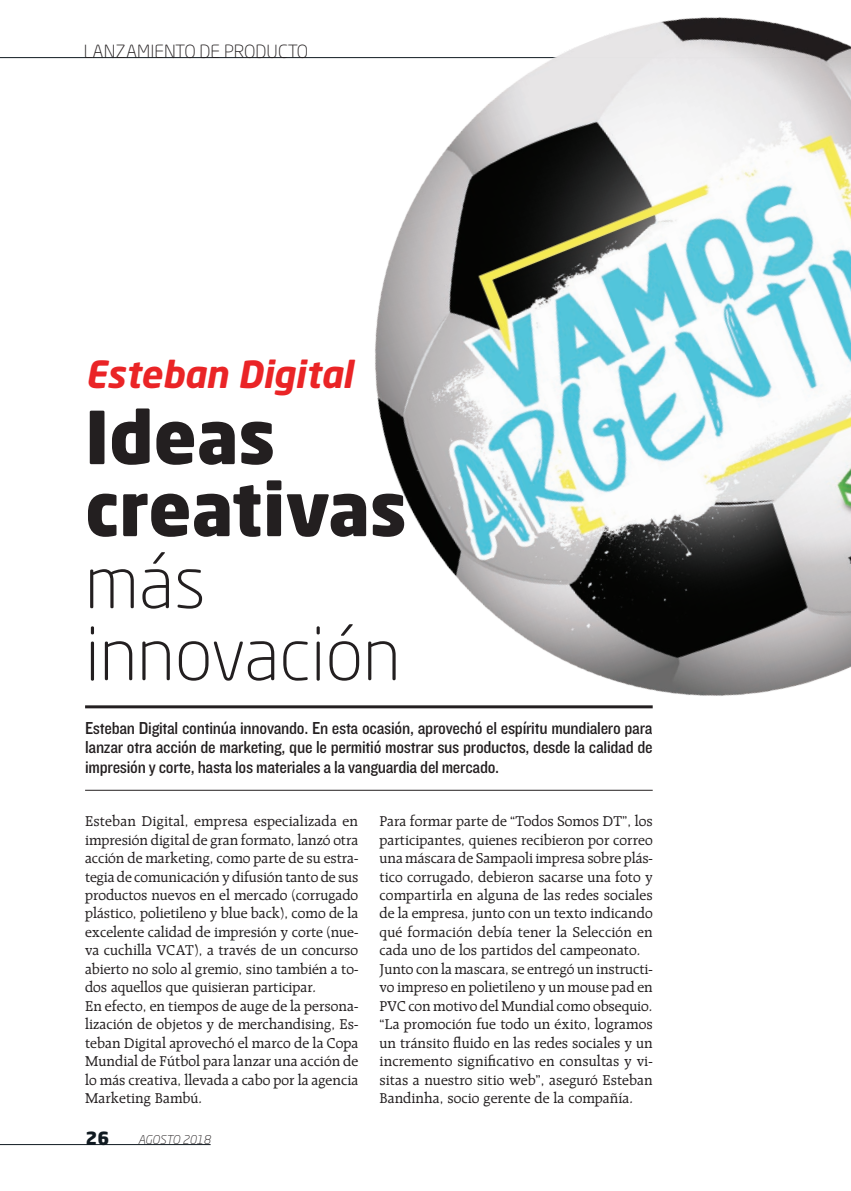
<style>
.page{position:relative;width:851px;height:1191px;background:#fff}
.page>*{position:absolute;margin:0;border:0;box-sizing:border-box;transform-origin:0 0}
.t1{font:900 72px "Neo Sans Std";color:#231f20}
.t2{font:300 72px "Neo Sans Std";color:#231f20}
.t3{font:italic 700 36.9px "Neo Sans Std";color:#ea2426}
.t4{font:18px/19.5px "Knockout HTF30 Junior Welterwt";letter-spacing:-.015em;color:#231f20;text-align:justify}
.t5{font:300 18px "Neo Sans Std";color:#231f20}
.t6{font:900 18px "Neo Sans Std";color:#101a21}
.texto{font:15.3px/18.5px "Raleigh";letter-spacing:.005em;color:#231f20;text-align:justify}
.t7{font:italic 300 12px "Neo Sans Std";color:#231f20}
</style>
<div class="page">
<hr style="left:0;top:57px;width:850px;height:1px;background:#101a21">
<hr style="left:0;top:1144px;width:210px;height:1px;background:#101a21">
<hr style="left:85px;top:705px;width:567px;height:3px;background:#231f20">
<hr style="left:85px;top:790px;width:567px;height:1px;background:#231f20">
<img style="left:268px;top:17px;width:582px;height:774px">
<p class="t5" style="left:84px;top:40px;width:226px">LANZAMIENTO DE PRODUCTO</p>
<p class="t3" style="left:85px;top:351px;width:269px">Esteban Digital</p>
<p class="t1" style="left:85px;top:390px;width:192px">Ideas</p>
<p class="t1" style="left:85px;top:462px;width:323px">creativas</p>
<p class="t2" style="left:85px;top:539px;width:122px">más</p>
<p class="t2" style="left:85px;top:611px;width:317px">innovación</p>
<p class="t4" style="left:85px;top:719px;width:569px">Esteban Digital continúa innovando. En esta ocasión, aprovechó el espíritu mundialero para lanzar otra acción de marketing, que le permitió mostrar sus productos, desde la calidad de impresión y corte, hasta los materiales a la vanguardia del mercado.</p>
<p class="texto" style="left:85px;top:812px;width:274px">Esteban Digital, empresa especializada en impresión digital de gran formato, lanzó otra acción de marketing, como parte de su estra&shy;tegia de comunicación y difusión tanto de sus productos nuevos en el mercado (corrugado plástico, polietileno y blue back), como de la excelente calidad de impresión y corte (nue&shy;va cuchilla VCAT), a través de un concurso abierto no solo al gremio, sino también a to&shy;dos aquellos que quisieran participar.</p>
<p class="texto" style="left:85px;top:996px;width:274px">En efecto, en tiempos de auge de la persona&shy;lización de objetos y de merchandising, Es&shy;teban Digital aprovechó el marco de la Copa Mundial de Fútbol para lanzar una acción de lo más creativa, llevada a cabo por la agencia Marketing Bambú.</p>
<p class="texto" style="left:379px;top:812px;width:274px">Para formar parte de “Todos Somos DT”, los participantes, quienes recibieron por correo una máscara de Sampaoli impresa sobre plás&shy;tico corrugado, debieron sacarse una foto y compartirla en alguna de las redes sociales de la empresa, junto con un texto indicando qué formación debía tener la Selección en cada uno de los partidos del campeonato.</p>
<p class="texto" style="left:379px;top:959px;width:274px">Junto con la mascara, se entregó un instructi&shy;vo impreso en polietileno y un mouse pad en PVC con motivo del Mundial como obsequio.</p>
<p class="texto" style="left:379px;top:1015px;width:274px">“La promoción fue todo un éxito, logramos un tránsito fluido en las redes sociales y un incremento significativo en consultas y vi&shy;sitas a nuestro sitio web”, aseguró Esteban Bandinha, socio gerente de la compañía.</p>
<p class="t6" style="left:85px;top:1126px;width:25px">26</p>
<p class="t7" style="left:138px;top:1133px;width:74px">AGOSTO 2018</p>
</div>
